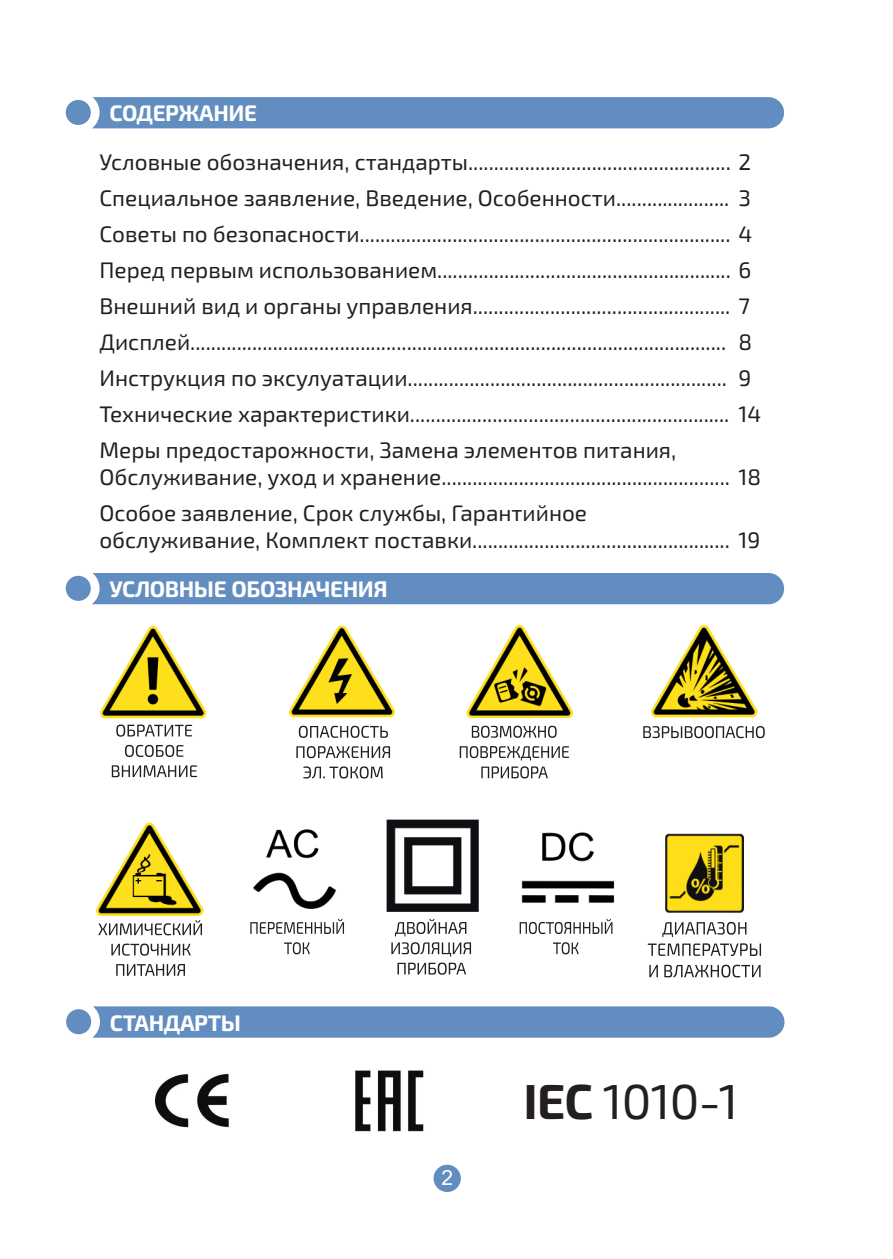
<style>
.page{position:relative;width:893px;height:1259px;background:#fff}
.page>*{position:absolute;margin:0;border:0;box-sizing:border-box;transform-origin:0 0}
.t1{font:49.2px "Exo 2.0";color:#231f20}
.t2{font:22.5px/36px "Exo 2.0";color:#231f20}
.t3{font:700 22.5px "Exo 2.0";letter-spacing:-.02em;color:#fff}
.t4{font:21px "Arial";color:#fff}
.s1{font-weight:700}
</style>
<div class="page">
<div style="left:66px;top:97px;width:718px;height:31px;background:#628dc1"></div>
<div style="left:66px;top:573px;width:718px;height:31px;background:#628dc1"></div>
<div style="left:66px;top:1006px;width:718px;height:31px;background:#628dc1"></div>
<svg style="left:662px;top:922px;width:84px;height:15px"></svg>
<svg style="left:648px;top:943px;width:113px;height:13px"></svg>
<svg style="left:649px;top:964px;width:111px;height:13px"></svg>
<img style="left:665px;top:834px;width:78px;height:78px">
<svg style="left:116px;top:724px;width:76px;height:12px"></svg>
<svg style="left:125px;top:745px;width:58px;height:12px"></svg>
<svg style="left:112px;top:765px;width:85px;height:12px"></svg>
<img style="left:101px;top:626px;width:106px;height:92px">
<img style="left:289px;top:626px;width:106px;height:91px">
<svg style="left:299px;top:726px;width:89px;height:12px"></svg>
<svg style="left:296px;top:746px;width:94px;height:12px"></svg>
<svg style="left:303px;top:766px;width:80px;height:12px"></svg>
<img style="left:466px;top:626px;width:106px;height:92px">
<svg style="left:472px;top:725px;width:85px;height:13px"></svg>
<svg style="left:460px;top:746px;width:109px;height:14px"></svg>
<svg style="left:481px;top:766px;width:67px;height:12px"></svg>
<img style="left:97px;top:823px;width:106px;height:92px">
<svg style="left:98px;top:920px;width:104px;height:15px"></svg>
<svg style="left:111px;top:943px;width:80px;height:12px"></svg>
<svg style="left:116px;top:964px;width:69px;height:11px"></svg>
<img style="left:386px;top:819px;width:92px;height:92px">
<svg style="left:395px;top:919px;width:71px;height:17px"></svg>
<svg style="left:391px;top:942px;width:80px;height:14px"></svg>
<svg style="left:397px;top:962px;width:69px;height:12px"></svg>
<img style="left:651px;top:626px;width:106px;height:91px">
<svg style="left:643px;top:726px;width:122px;height:12px"></svg>
<img style="left:253px;top:829px;width:90px;height:90px">
<svg style="left:250px;top:919px;width:94px;height:15px"></svg>
<svg style="left:284px;top:942px;width:26px;height:12px"></svg>
<img style="left:521px;top:832px;width:94px;height:87px">
<svg style="left:520px;top:919px;width:92px;height:15px"></svg>
<svg style="left:553px;top:942px;width:26px;height:12px"></svg>
<img style="left:156px;top:1073px;width:73px;height:55px">
<img style="left:355px;top:1070px;width:69px;height:62px">
<div style="left:434px;top:1164px;width:27px;height:28px;background:#628dc1;border-radius:50%"></div>
<p class="t3" style="left:110px;top:100px;width:149px">СОДЕРЖАНИЕ</p>
<p class="t2" style="left:99px;top:145px;width:663px">Условные обозначения, cтандарты................................................... 2<br>Cпециальное заявление, Введение, Особенности...................... 3<br>Советы по безопасности........................................................................ 4<br>Перед первым использованием......................................................... 6<br>Внешний вид и органы управления.................................................. 7<br>Дисплей........................................................................................................<br>Инструкция по эксулуатации..............................................................<br>Технические характеристики.............................................................. 14<br>Меры предостарожности, Замена элементов питания,</p>
<p class="t2" style="left:99px;top:460px;width:663px">Обслуживание, уход и хранение........................................................ 18<br>Особое заявление, Срок службы, Гарантийное</p>
<p class="t2" style="left:99px;top:523px;width:662px">обслуживание, Комплект поставки.................................................. 19</p>
<p class="t2" style="left:738px;top:325px;width:15px">8<br>9</p>
<p class="t3" style="left:110px;top:576px;width:280px">УСЛОВНЫЕ ОБОЗНАЧЕНИЯ</p>
<p class="t3" style="left:110px;top:1009px;width:133px">СТАНДАРТЫ</p>
<p class="t4" style="left:441px;top:1163px;width:13px">2</p>
<h1 class="t1" style="left:523px;top:1073px;width:216px"><span class="s1">IEC</span> 1010-1</h1>
</div>
